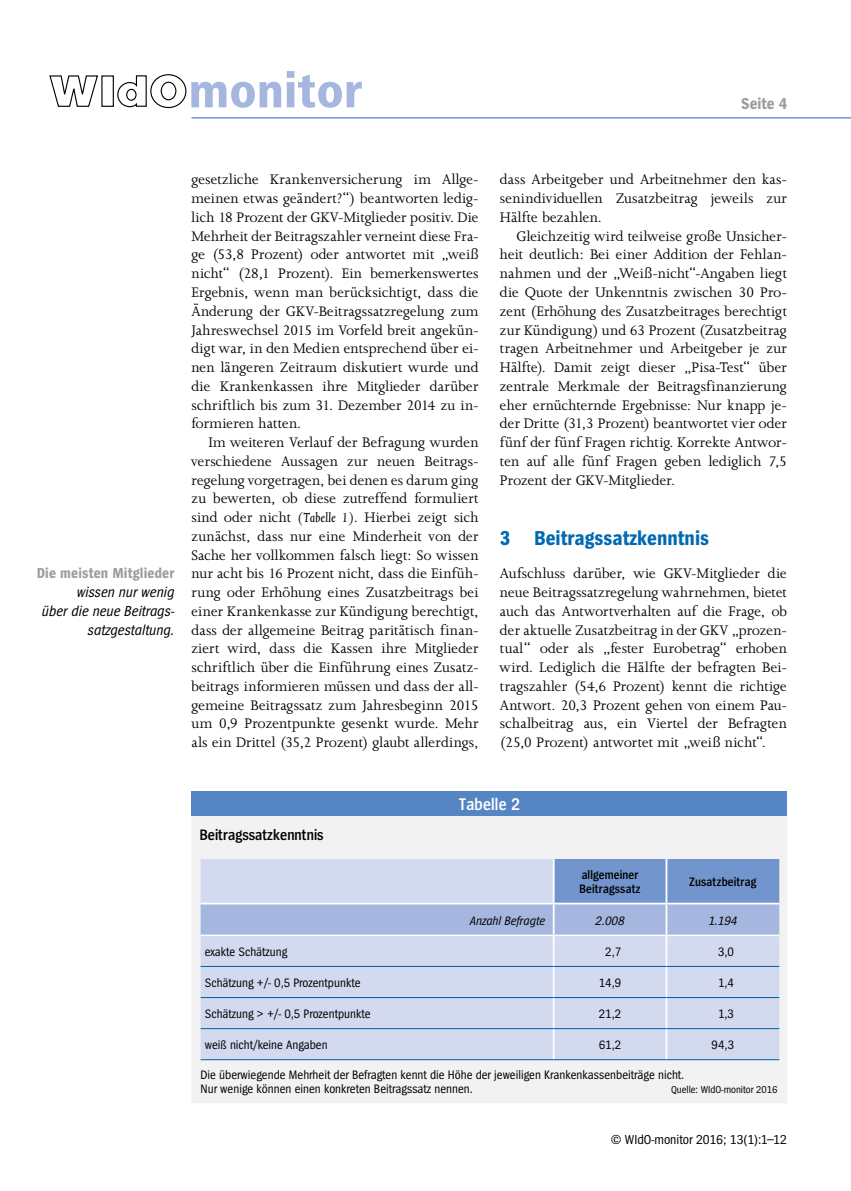
<style>
.page{position:relative;width:851px;height:1191px;background:#fff}
.page>*{position:absolute;margin:0;border:0;box-sizing:border-box;transform-origin:0 0}
.t1{font:700 21px "Spiegel Cd";color:#0069b2}
.t2{font:600 17.55px "Spiegel Cd";letter-spacing:.01em;color:#fff}
.t3{font:700 16.5px "Spiegel Cd";color:#9d9d9c}
.t4{font:15.9px/18.8px "Joanna MT Pro";color:#000;text-align:justify}
.t5{font:600 15.75px "Spiegel Cd";color:#000}
.t6{font:italic 15px/18.8px "Spiegel Cd";letter-spacing:.005em;color:#000;text-align:right}
.t7{font:700 15px "Spiegel Cd";letter-spacing:.01em;color:#9d9d9c}
.t8{font:13.5px "Spiegel Cd";color:#000}
.t9{font:12.75px/14.2px "Spiegel Cd";color:#000}
.t10{font:600 12.75px/13.5px "Spiegel Cd";letter-spacing:.01em;color:#000}
.t11{font:italic 12.75px "Spiegel Cd";color:#000}
.t12{font:10.5px "Spiegel Cd";color:#000}
.s1{font-style:italic;font-size:15px}
</style>
<div class="page">
<hr style="left:191px;top:117px;width:659px;height:2px;background:#7295cd">
<svg style="left:49px;top:74px;width:232px;height:34px"></svg>
<svg style="left:287px;top:71px;width:75px;height:37px"></svg>
<div style="left:191px;top:791px;width:596px;height:312px;background:#f2f2f2"></div>
<div style="left:191px;top:791px;width:596px;height:24px;background:#5685c4"></div>
<div style="left:200px;top:936px;width:579px;height:123px;background:#d3daf0"></div>
<svg style="left:200px;top:859px;width:579px;height:75px;background:#abbce1"></svg>
<hr style="left:552px;top:904px;width:2px;height:30px;background:#fff">
<hr style="left:552px;top:936px;width:2px;height:30px;background:#fff">
<hr style="left:552px;top:966px;width:2px;height:31px;background:#fff">
<hr style="left:552px;top:997px;width:2px;height:31px;background:#fff">
<hr style="left:552px;top:1029px;width:2px;height:30px;background:#fff">
<hr style="left:552px;top:859px;width:2px;height:43px;background:#fff">
<hr style="left:665px;top:859px;width:2px;height:43px;background:#fff">
<hr style="left:665px;top:904px;width:2px;height:30px;background:#fff">
<hr style="left:665px;top:936px;width:2px;height:30px;background:#fff">
<hr style="left:665px;top:966px;width:2px;height:31px;background:#fff">
<hr style="left:665px;top:997px;width:2px;height:31px;background:#fff">
<hr style="left:665px;top:1029px;width:2px;height:30px;background:#fff">
<hr style="left:200px;top:902px;width:353px;height:2px;background:#fff">
<hr style="left:553px;top:902px;width:113px;height:2px;background:#fff">
<hr style="left:666px;top:902px;width:113px;height:2px;background:#fff">
<hr style="left:200px;top:966px;width:353px;height:1px;background:#005da9">
<hr style="left:553px;top:966px;width:113px;height:1px;background:#005da9">
<hr style="left:666px;top:966px;width:113px;height:1px;background:#005da9">
<hr style="left:200px;top:997px;width:353px;height:1px;background:#005da9">
<hr style="left:553px;top:997px;width:113px;height:1px;background:#005da9">
<hr style="left:666px;top:997px;width:113px;height:1px;background:#005da9">
<hr style="left:200px;top:1028px;width:353px;height:1px;background:#005da9">
<hr style="left:553px;top:1028px;width:113px;height:1px;background:#005da9">
<hr style="left:666px;top:1028px;width:113px;height:1px;background:#005da9">
<hr style="left:200px;top:1059px;width:353px;height:1px;background:#005da9">
<hr style="left:553px;top:1059px;width:113px;height:1px;background:#005da9">
<hr style="left:666px;top:1059px;width:113px;height:1px;background:#005da9">
<hr style="left:200px;top:934px;width:353px;height:2px;background:#fff">
<hr style="left:553px;top:934px;width:113px;height:2px;background:#fff">
<hr style="left:666px;top:934px;width:113px;height:2px;background:#fff">
<p class="t3" style="left:741px;top:96px;width:47px">Seite 4</p>
<p class="t7" style="left:37px;top:566px;width:139px">Die meisten Mitglieder</p>
<p class="t6" style="left:42px;top:583px;width:134px">wissen nur wenig<br>über die neue Beitrags&shy;satzgestaltung.</p>
<p class="t4" style="left:191px;top:170px;width:289px">gesetzliche Krankenversicherung im Allge&shy;meinen etwas geändert?“) beantworten ledig&shy;lich 18 Prozent der GKV-Mitglieder positiv. Die Mehrheit der Beitragszahler verneint diese Fra&shy;ge (53,8 Prozent) oder antwortet mit „weiß nicht“ (28,1 Prozent). Ein bemerkenswertes Ergebnis, wenn man berücksichtigt, dass die Änderung der GKV-Beitragssatzregelung zum Jahreswechsel 2015 im Vorfeld breit angekün&shy;digt war, in den Medien entsprechend über ei&shy;nen längeren Zeitraum diskutiert wurde und die Krankenkassen ihre Mitglieder darüber schriftlich bis zum 31. Dezember 2014 zu in&shy;formieren hatten.</p>
<p class="t4" style="left:191px;top:432px;width:289px;text-indent:17px">Im weiteren Verlauf der Befragung wurden verschiedene Aussagen zur neuen Beitrags&shy;regelung vorgetragen, bei denen es darum ging zu bewerten, ob diese zutreffend formuliert sind oder nicht <span class="s1">(Tabelle 1)</span>. Hierbei zeigt sich zunächst, dass nur eine Minderheit von der Sache her vollkommen falsch liegt: So wissen nur acht bis 16 Prozent nicht, dass die Einfüh&shy;rung oder Erhöhung eines Zusatzbeitrags bei einer Krankenkasse zur Kündigung berechtigt, dass der allgemeine Beitrag paritätisch finan&shy;ziert wird, dass die Kassen ihre Mitglieder schriftlich über die Einführung eines Zusatz&shy;beitrags informieren müssen und dass der all&shy;gemeine Beitragssatz zum Jahresbeginn 2015 um 0,9 Prozentpunkte gesenkt wurde. Mehr als ein Drittel (35,2 Prozent) glaubt allerdings,</p>
<p class="t4" style="left:500px;top:170px;width:289px">dass Arbeitgeber und Arbeitnehmer den kas&shy;senindividuellen Zusatzbeitrag jeweils zur Hälfte bezahlen.</p>
<p class="t4" style="left:500px;top:226px;width:289px;text-indent:17px">Gleichzeitig wird teilweise große Unsicher&shy;heit deutlich: Bei einer Addition der Fehlan&shy;nahmen und der „Weiß-nicht“-Angaben liegt die Quote der Unkenntnis zwischen 30 Pro&shy;zent (Erhöhung des Zusatzbeitrages berechtigt zur Kündigung) und 63 Prozent (Zusatzbeitrag tragen Arbeitnehmer und Arbeitgeber je zur Hälfte). Damit zeigt dieser „Pisa-Test“ über zentrale Merkmale der Beitragsfinanzierung eher ernüchternde Ergebnisse: Nur knapp je&shy;der Dritte (31,3 Prozent) beantwortet vier oder fünf der fünf Fragen richtig. Korrekte Antwor&shy;ten auf alle fünf Fragen geben lediglich 7,5<br>Prozent der GKV-Mitglieder.</p>
<h1 class="t1" style="left:500px;top:527px;width:210px">3 Beitragssatzkenntnis</h1>
<p class="t4" style="left:500px;top:564px;width:289px">Aufschluss darüber, wie GKV-Mitglieder die neue Beitragssatzregelung wahrnehmen, bietet auch das Antwortverhalten auf die Frage, ob der aktuelle Zusatzbeitrag in der GKV „prozen&shy;tual“ oder als „fester Eurobetrag“ erhoben wird. Lediglich die Hälfte der befragten Bei&shy;tragszahler (54,6 Prozent) kennt die richtige Antwort. 20,3 Prozent gehen von einem Pau&shy;schalbeitrag aus, ein Viertel der Befragten (25,0 Prozent) antwortet mit „weiß nicht“.</p>
<p class="t5" style="left:200px;top:827px;width:125px">Beitragssatzkenntnis</p>
<p class="t2" style="left:458px;top:795px;width:63px">Tabelle 2</p>
<p class="t10" style="left:579px;top:869px;width:63px">allgemeiner<br>Beitragssatz</p>
<p class="t10" style="left:689px;top:875px;width:69px">Zusatzbeitrag</p>
<p class="t11" style="left:469px;top:914px;width:77px">Anzahl Befragte</p>
<p class="t11" style="left:595px;top:914px;width:30px">2.008</p>
<p class="t11" style="left:708px;top:914px;width:30px">1.194</p>
<p class="t9" style="left:205px;top:944px;width:84px">exakte Schätzung</p>
<p class="t9" style="left:605px;top:944px;width:18px">2,7</p>
<p class="t9" style="left:718px;top:944px;width:18px">3,0</p>
<p class="t9" style="left:205px;top:976px;width:157px">Schätzung +/- 0,5 Prozentpunkte</p>
<p class="t9" style="left:598px;top:976px;width:24px">14,9</p>
<p class="t9" style="left:718px;top:976px;width:18px">1,4</p>
<p class="t9" style="left:205px;top:1007px;width:167px">Schätzung &gt; +/- 0,5 Prozentpunkte</p>
<p class="t9" style="left:598px;top:1007px;width:24px">21,2</p>
<p class="t9" style="left:718px;top:1007px;width:18px">1,3</p>
<p class="t9" style="left:205px;top:1038px;width:124px">weiß nicht/keine Angaben</p>
<p class="t9" style="left:598px;top:1038px;width:24px">61,2</p>
<p class="t9" style="left:711px;top:1038px;width:24px">94,3</p>
<p class="t9" style="left:200px;top:1068px;width:485px">Die überwiegende Mehrheit der Befragten kennt die Höhe der jeweiligen Krankenkassenbeiträge nicht.<br>Nur wenige können einen konkreten Beitragssatz nennen.</p>
<p class="t12" style="left:671px;top:1084px;width:108px">Quelle: WIdO-monitor 2016</p>
<p class="t8" style="left:611px;top:1132px;width:178px">© WIdO-monitor 2016; 13(1):1–12</p>
</div>
